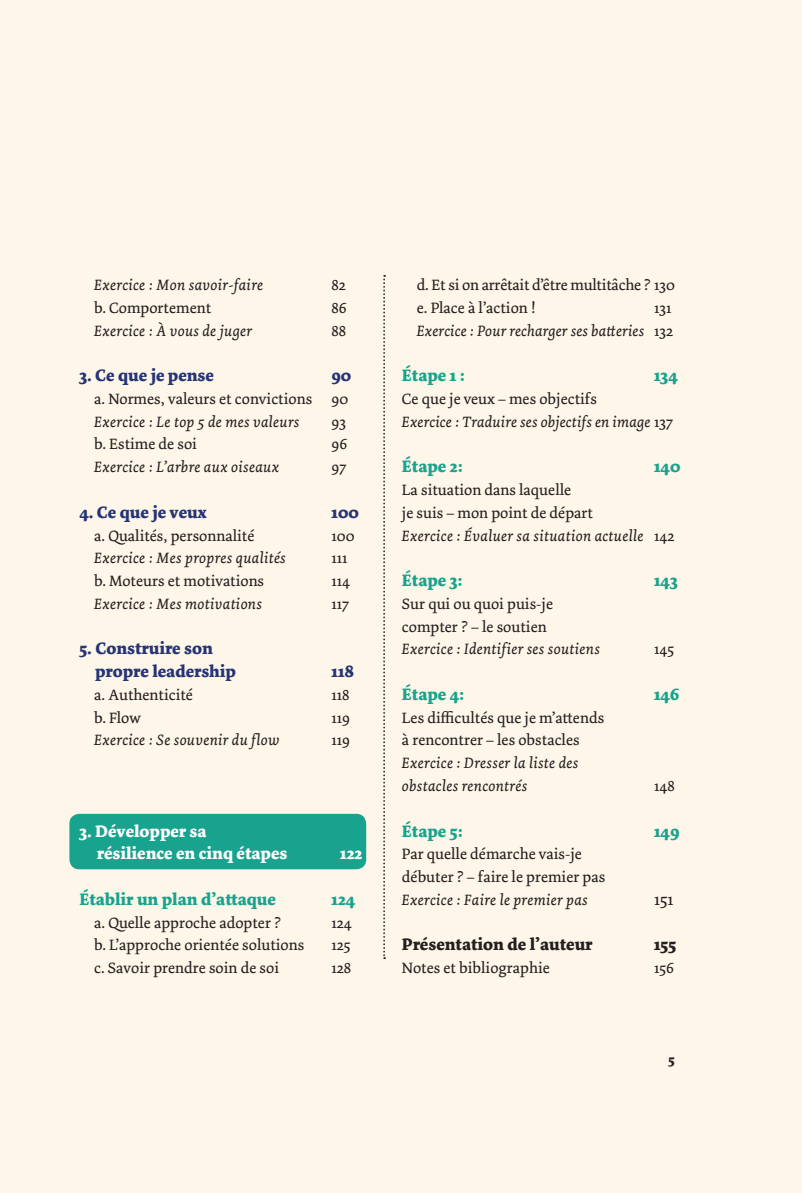
<style>
.page{position:relative;width:802px;height:1193px;background:#fff}
.page>*{position:absolute;margin:0;border:0;box-sizing:border-box;transform-origin:0 0}
.t1{font:700 17.5px "Dolly Pro";color:#18a38e}
.t2{font:700 17.5px/22.8px "Dolly Pro";color:#253475}
.t3{font:700 17.5px/22.8px "Dolly Pro";color:#fff}
.t4{font:700 17.5px "Dolly Pro";color:#231f20}
.t5{font:17.5px "Dolly Pro";color:#231f20}
.t6{font:15.75px/22.8px "Dolly Pro";color:#231f20}
.t7{font:italic 15.75px/22.8px "Dolly Pro";letter-spacing:.02em;color:#231f20;text-align:right}
.t8{font:700 14px "Dolly Pro";color:#231f20}
.s1{font-style:italic}
.s2{font-style:normal}
</style>
<div class="page">
<div style="left:0;top:0;width:802px;height:1192px;background:#fef6e8"></div>
<div style="left:69px;top:813px;width:297px;height:56px;background:#18a38e;border-radius:10px"></div>
<svg style="left:383px;top:275px;width:2px;height:683px"></svg>
<p class="t7" style="left:94px;top:273px;width:170px">Exercice : Mon savoir-faire</p>
<p class="t6" style="left:331px;top:273px;width:16px">82</p>
<p class="t6" style="left:94px;top:296px;width:118px">b. Comportement</p>
<p class="t6" style="left:331px;top:296px;width:17px">86</p>
<p class="t7" style="left:94px;top:319px;width:159px">Exercice : À vous de juger</p>
<p class="t6" style="left:331px;top:319px;width:16px">88</p>
<p class="t2" style="left:79px;top:364px;width:136px">3. Ce que je pense</p>
<p class="t2" style="left:331px;top:364px;width:21px">90</p>
<p class="t6" style="left:94px;top:387px;width:255px">a. Normes, valeurs et convictions 90<br><span class="s1">Exercice : Le top 5 de mes valeurs</span></p>
<p class="t6" style="left:331px;top:410px;width:16px">93</p>
<p class="t6" style="left:94px;top:433px;width:104px">b. Estime de soi</p>
<p class="t6" style="left:331px;top:433px;width:17px">96</p>
<p class="t7" style="left:94px;top:455px;width:186px">Exercice : L’arbre aux oiseaux</p>
<p class="t6" style="left:331px;top:455px;width:16px">97</p>
<p class="t2" style="left:79px;top:500px;width:129px">4. Ce que je veux</p>
<p class="t2" style="left:331px;top:500px;width:29px">100</p>
<p class="t6" style="left:94px;top:524px;width:162px">a. Qualités, personnalité</p>
<p class="t6" style="left:331px;top:524px;width:25px">100</p>
<p class="t7" style="left:94px;top:546px;width:193px">Exercice : Mes propres qualités</p>
<p class="t6" style="left:331px;top:546px;width:18px">111</p>
<p class="t6" style="left:94px;top:569px;width:171px">b. Moteurs et motivations</p>
<p class="t6" style="left:331px;top:569px;width:20px">114</p>
<p class="t7" style="left:94px;top:592px;width:169px">Exercice : Mes motivations</p>
<p class="t6" style="left:331px;top:592px;width:19px">117</p>
<p class="t2" style="left:95px;top:637px;width:142px;text-indent:-16px">5. Construire son propre leadership</p>
<p class="t2" style="left:331px;top:660px;width:24px">118</p>
<p class="t6" style="left:94px;top:683px;width:100px">a. Authenticité</p>
<p class="t6" style="left:331px;top:683px;width:20px">118</p>
<p class="t6" style="left:94px;top:706px;width:48px">b. Flow</p>
<p class="t6" style="left:331px;top:706px;width:20px">119</p>
<p class="t7" style="left:94px;top:728px;width:187px">Exercice : Se souvenir du flow</p>
<p class="t6" style="left:331px;top:728px;width:20px">119</p>
<p class="t3" style="left:97px;top:819px;width:192px;text-indent:-18px">3. Développer sa<br>résilience en cinq étapes</p>
<p class="t3" style="left:340px;top:842px;width:24px">122</p>
<p class="t1" style="left:79px;top:887px;width:198px">Établir un plan d’attaque</p>
<p class="t1" style="left:331px;top:887px;width:25px">124</p>
<p class="t6" style="left:94px;top:910px;width:188px">a. Quelle approche adopter ?</p>
<p class="t6" style="left:331px;top:910px;width:22px">124</p>
<p class="t6" style="left:94px;top:933px;width:212px">b. L’approche orientée solutions</p>
<p class="t6" style="left:331px;top:933px;width:21px">125</p>
<p class="t6" style="left:94px;top:956px;width:186px">c. Savoir prendre soin de soi</p>
<p class="t6" style="left:331px;top:956px;width:21px">128</p>
<p class="t6" style="left:417px;top:273px;width:260px">d. Et si on arrêtait d’être multitâche ? 130 e. Place à l’action !</p>
<p class="t7" style="left:417px;top:296px;width:258px"><span class="s2">131<br></span>Exercice : Pour recharger ses batteries <span class="s2">132</span></p>
<p class="t1" style="left:402px;top:364px;width:65px">Étape 1 :</p>
<p class="t1" style="left:654px;top:364px;width:25px">134</p>
<p class="t7" style="left:402px;top:387px;width:273px;text-align:left"><span class="s2">Ce que je veux – mes objectifs<br></span>Exercice : Traduire ses objectifs en image <span class="s2">137</span></p>
<p class="t1" style="left:402px;top:455px;width:62px">Étape 2:</p>
<p class="t1" style="left:654px;top:455px;width:28px">140</p>
<p class="t6" style="left:402px;top:478px;width:274px">La situation dans laquelle<br>je suis – mon point de départ<br><span class="s1">Exercice : Évaluer sa situation actuelle</span> 142</p>
<p class="t1" style="left:402px;top:568px;width:62px">Étape 3:</p>
<p class="t1" style="left:654px;top:568px;width:25px">143</p>
<p class="t6" style="left:402px;top:592px;width:199px">Sur qui ou quoi puis-je compter ? – le soutien<br><span class="s1">Exercice : Identifier ses soutiens</span></p>
<p class="t6" style="left:654px;top:637px;width:21px">145</p>
<p class="t1" style="left:402px;top:682px;width:64px">Étape 4:</p>
<p class="t1" style="left:654px;top:682px;width:27px">146</p>
<p class="t6" style="left:402px;top:706px;width:204px">Les difficultés que je m’attends à rencontrer – les obstacles<br><span class="s1">Exercice : Dresser la liste des obstacles rencontrés</span></p>
<p class="t6" style="left:654px;top:774px;width:22px">148</p>
<p class="t1" style="left:402px;top:819px;width:63px">Étape 5:</p>
<p class="t1" style="left:654px;top:819px;width:27px">149</p>
<p class="t6" style="left:402px;top:842px;width:205px">Par quelle démarche vais-je débuter ? – faire le premier pas<br><span class="s1">Exercice : Faire le premier pas</span></p>
<p class="t5" style="left:654px;top:887px;width:21px">151</p>
<p class="t4" style="left:402px;top:932px;width:192px">Présentation de l’auteur</p>
<p class="t4" style="left:654px;top:932px;width:24px">155</p>
<p class="t6" style="left:402px;top:956px;width:149px">Notes et bibliographie</p>
<p class="t6" style="left:654px;top:956px;width:21px">156</p>
<p class="t8" style="left:668px;top:1050px;width:8px">5</p>
</div>
